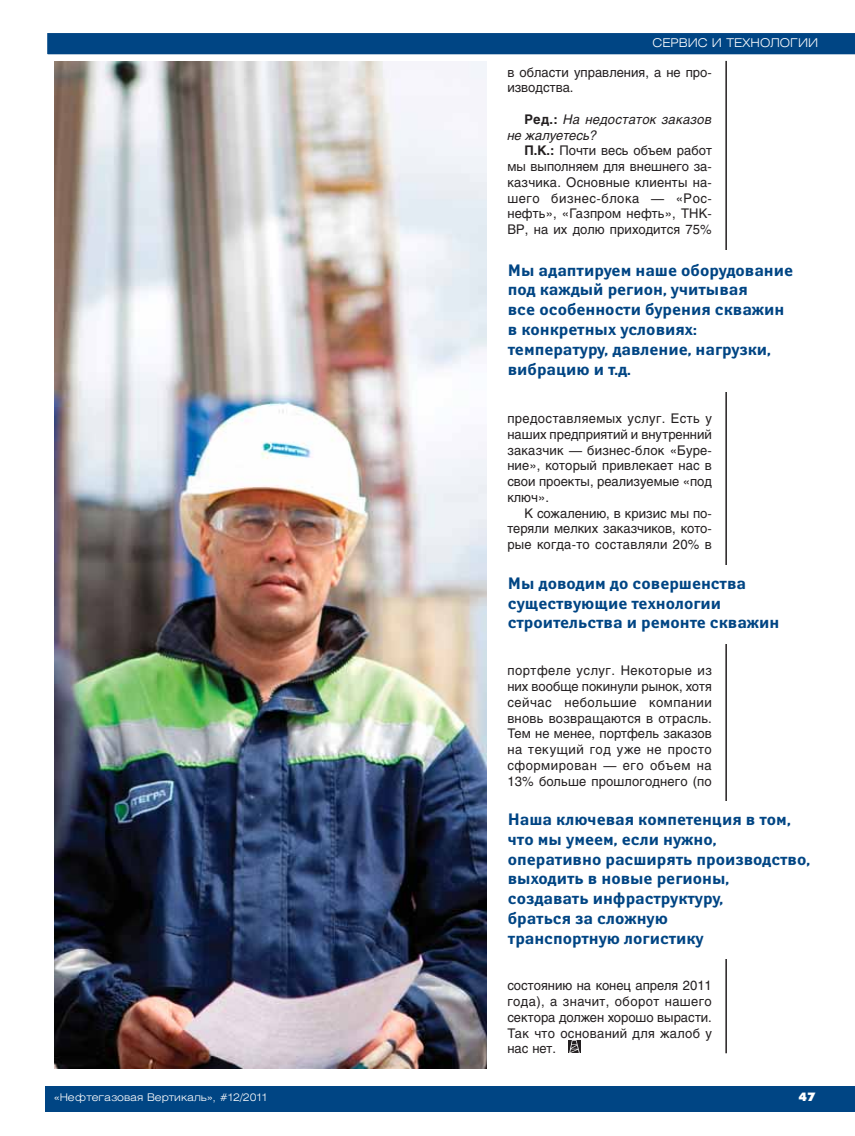
<style>
.page{position:relative;width:855px;height:1136px;background:#fff}
.page>*{position:absolute;margin:0;border:0;box-sizing:border-box;transform-origin:0 0}
.t1{font:700 16.5px/19.8px "Yanus C";color:#004584}
.t2{font:13.2px/15.8px "Helios";letter-spacing:.01em;color:#231f20;text-align:justify}
.t3{font:italic 13.2px/15.8px "Helios";letter-spacing:.02em;color:#231f20}
.t4{font:300 12px "Helios Ext";color:#fff}
.t5{font:12px "Futura Futuris XC";color:#fff}
.t6{font:300 10.5px "Helios Ext";color:#fff}
.s1{font-weight:700;font-style:normal}
.s2{font-weight:700}
</style>
<div class="page">
<div style="left:46px;top:1086px;width:809px;height:25px;background:#004584"></div>
<div style="left:568px;top:1040px;width:13px;height:13px;background:#231f20"></div>
<svg style="left:569px;top:1040px;width:11px;height:13px"></svg>
<svg style="left:47px;top:33px;width:808px;height:22px;background:#084b88"></svg>
<hr style="left:725px;top:61px;width:2px;height:992px;background:#231f20">
<div style="left:508px;top:250px;width:312px;height:142px;background:#fff"></div>
<img style="left:54px;top:62px;width:432px;height:1007px">
<p class="t6" style="left:54px;top:1094px;width:214px">«Нефтегазовая Вертикаль», #12/2011</p>
<p class="t4" style="left:652px;top:38px;width:167px">СЕРВИС И ТЕХНОЛОГИИ</p>
<p class="t2" style="left:507px;top:65px;width:206px">в области управления, а не про&shy;изводства.</p>
<p class="t3" style="left:507px;top:113px;width:206px;text-indent:17px"><span class="s1">Ред.:</span> На недостаток заказов не жалуетесь?</p>
<p class="t2" style="left:507px;top:144px;width:206px;text-indent:17px"><span class="s2">П.К.:</span> Почти весь объем работ мы выполняем для внешнего за&shy;казчика. Основные клиенты на&shy;шего бизнес-блока — «Рос&shy;нефть», «Газпром нефть», ТНК-ВР, на их долю приходится 75%</p>
<p class="t1" style="left:508px;top:261px;width:287px">Мы адаптируем наше оборудование под каждый регион, учитывая<br>все особенности бурения скважин в конкретных условиях: температуру, давление, нагрузки, вибрацию и т.д.</p>
<p class="t2" style="left:507px;top:412px;width:206px">предоставляемых услуг. Есть у наших предприятий и внутренний заказчик — бизнес-блок «Буре&shy;ние», который привлекает нас в свои проекты, реализуемые «под ключ».</p>
<p class="t2" style="left:507px;top:506px;width:206px;text-indent:17px">К сожалению, в кризис мы по&shy;теряли мелких заказчиков, кото&shy;рые когда-то составляли 20% в</p>
<p class="t1" style="left:508px;top:575px;width:273px">Мы доводим до совершенства существующие технологии строительства и ремонте скважин</p>
<p class="t2" style="left:507px;top:664px;width:206px">портфеле услуг. Некоторые из них вообще покинули рынок, хотя сейчас небольшие компании вновь возвращаются в отрасль.<br>Тем не менее, портфель заказов на текущий год уже не просто сформирован — его объем на 13% больше прошлогоднего (по</p>
<p class="t1" style="left:508px;top:811px;width:304px">Наша ключевая компетенция в том, что мы умеем, если нужно, оперативно расширять производство, выходить в новые регионы, создавать инфраструктуру,<br>браться за сложную<br>транспортную логистику</p>
<p class="t2" style="left:507px;top:979px;width:206px">состоянию на конец апреля 2011 года), а значит, оборот нашего сектора должен хорошо вырасти.<br>Так что оснований для жалоб у нас нет.</p>
<p class="t5" style="left:799px;top:1092px;width:18px">47</p>
</div>
